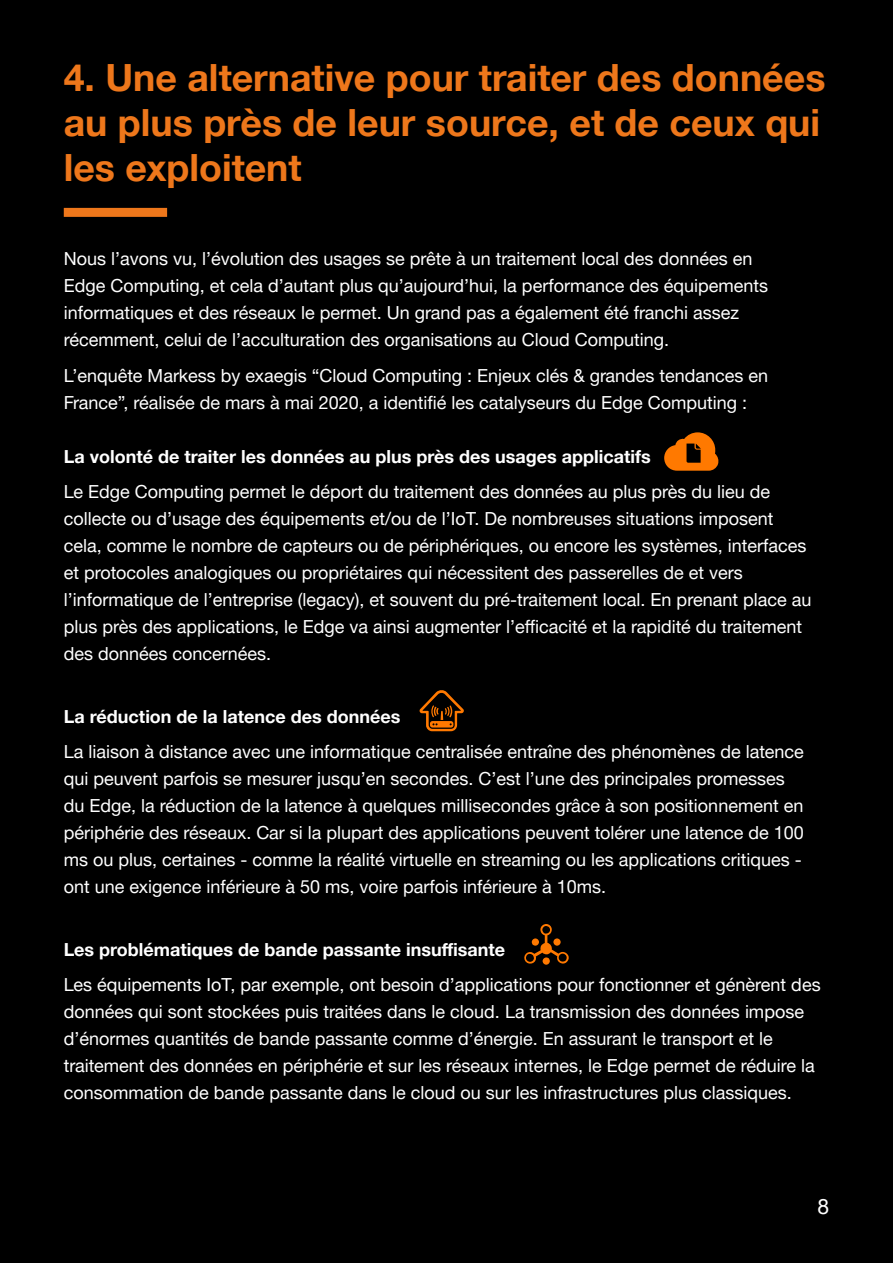
<style>
.page{position:relative;width:893px;height:1263px;background:#000}
.page>*{position:absolute;margin:0;border:0;box-sizing:border-box;transform-origin:0 0}
.t1{font:700 37.5px/45px "Helvetica Neue";color:#ee771b}
.t2{font:21px "Helvetica Neue";color:#fff}
.t3{font:18px/27px "Helvetica Neue";color:#fff}
.t4{font:700 18px "Helvetica Neue";color:#fff}
</style>
<div class="page">
<div style="left:64px;top:208px;width:103px;height:9px;background:#ee771b"></div>
<svg style="left:664px;top:432px;width:55px;height:39px"></svg>
<svg style="left:419px;top:690px;width:45px;height:41px"></svg>
<svg style="left:524px;top:924px;width:45px;height:41px"></svg>
<h1 class="t1" style="left:64px;top:54px;width:763px">4. Une alternative pour traiter des données au plus près de leur source, et de ceux qui les exploitent</h1>
<p class="t3" style="left:64px;top:245px;width:706px">Nous l’avons vu, l’évolution des usages se prête à un traitement local des données en Edge Computing, et cela d’autant plus qu’aujourd’hui, la performance des équipements informatiques et des réseaux le permet. Un grand pas a également été franchi assez récemment, celui de l’acculturation des organisations au Cloud Computing.</p>
<p class="t3" style="left:64px;top:362px;width:706px">L’enquête Markess by exaegis “Cloud Computing : Enjeux clés &amp; grandes tendances en<br>France”, réalisée de mars à mai 2020, a identifié les catalyseurs du Edge Computing :</p>
<p class="t4" style="left:64px;top:445px;width:588px">La volonté de traiter les données au plus près des usages applicatifs</p>
<p class="t3" style="left:64px;top:478px;width:749px">Le Edge Computing permet le déport du traitement des données au plus près du lieu de collecte ou d’usage des équipements et/ou de l’IoT. De nombreuses situations imposent cela, comme le nombre de capteurs ou de périphériques, ou encore les systèmes, interfaces et protocoles analogiques ou propriétaires qui nécessitent des passerelles de et vers l’informatique de l’entreprise (legacy), et souvent du pré-traitement local. En prenant place au plus près des applications, le Edge va ainsi augmenter l’efficacité et la rapidité du traitement des données concernées.</p>
<p class="t4" style="left:64px;top:705px;width:338px">La réduction de la latence des données</p>
<p class="t3" style="left:64px;top:738px;width:742px">La liaison à distance avec une informatique centralisée entraîne des phénomènes de latence qui peuvent parfois se mesurer jusqu’en secondes. C’est l’une des principales promesses du Edge, la réduction de la latence à quelques millisecondes grâce à son positionnement en périphérie des réseaux. Car si la plupart des applications peuvent tolérer une latence de 100 ms ou plus, certaines - comme la réalité virtuelle en streaming ou les applications critiques - ont une exigence inférieure à 50 ms, voire parfois inférieure à 10ms.</p>
<p class="t4" style="left:64px;top:938px;width:443px">Les problématiques de bande passante insuffisante</p>
<p class="t3" style="left:64px;top:971px;width:758px">Les équipements IoT, par exemple, ont besoin d’applications pour fonctionner et génèrent des données qui sont stockées puis traitées dans le cloud. La transmission des données impose d’énormes quantités de bande passante comme d’énergie. En assurant le transport et le traitement des données en périphérie et sur les réseaux internes, le Edge permet de réduire la consommation de bande passante dans le cloud ou sur les infrastructures plus classiques.</p>
<p class="t2" style="left:817px;top:1194px;width:13px">8</p>
</div>
